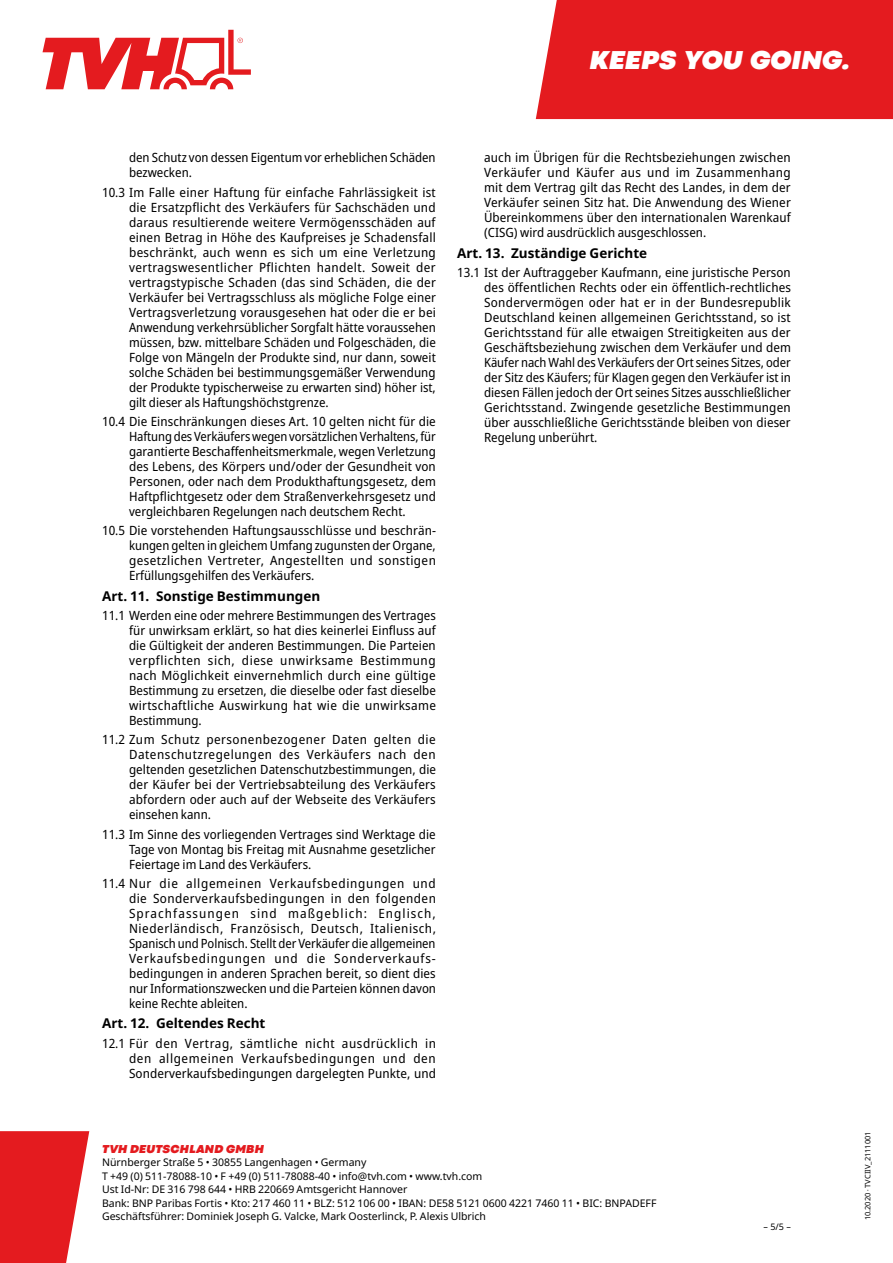
<style>
.page{position:relative;width:893px;height:1263px;background:#fff}
.page>*{position:absolute;margin:0;border:0;box-sizing:border-box;transform-origin:0 0}
.t1{font:italic 900 27px "Codec Pro";letter-spacing:.015em;color:#fff}
.t2{font:700 13.5px "Noto Sans";color:#000}
.t3{font:semi-condensed 12.75px/15px "Noto Sans";color:#000;text-align:justify}
.t4{font:italic 900 12px "Codec Pro";letter-spacing:.03em;color:#e41b1f}
.t5{font:10.5px/13.5px "Noto Sans";color:#000}
.t6{font:9px "Noto Sans";color:#000}
.t7{font:7.5px "Noto Sans";color:#000}
.s1{font-family:"Myriad Pro"}
</style>
<div class="page">
<svg style="left:0;top:1131px;width:89px;height:132px;background:#e7383b"></svg>
<div style="left:536px;top:0;width:357px;height:119px;background:#e41b1f"></div>
<svg style="left:42px;top:29px;width:209px;height:61px"></svg>
<h1 class="t1" style="left:590px;top:39px;width:262px">KEEPS YOU GOING.</h1>
<p class="t3" style="left:129px;top:151px;width:308px">den Schutz von dessen Eigentum vor erheblichen Schäden bezwecken.</p>
<p class="t3" style="left:129px;top:185px;width:309px;text-indent:-27px">10.3 Im Falle einer Haftung für einfache Fahrlässigkeit ist die Ersatzpflicht des Verkäufers für Sachschäden und daraus resultierende weitere Vermögensschäden auf einen Betrag in Höhe des Kaufpreises je Schadensfall beschränkt, auch wenn es sich um eine Verletzung vertragswesentlicher Pflichten handelt. Soweit der vertragstypische Schaden (das sind Schäden, die der Verkäufer bei Vertragsschluss als mögliche Folge einer Vertragsverletzung vorausgesehen hat oder die er bei Anwendung verkehrsüblicher Sorgfalt hätte voraussehen müssen, bzw. mittelbare Schäden und Folgeschäden, die Folge von Mängeln der Produkte sind, nur dann, soweit solche Schäden bei bestimmungsgemäßer Verwendung der Produkte typischerweise zu erwarten sind) höher ist, gilt dieser als Haftungshöchstgrenze.</p>
<p class="t3" style="left:129px;top:414px;width:308px;text-indent:-27px">10.4 Die Einschränkungen dieses Art. 10 gelten nicht für die Haftung des Verkäufers wegen vorsätzlichen Verhaltens, für garantierte Beschaffenheitsmerkmale, wegen Verletzung des Lebens, des Körpers und/oder der Gesundheit von Personen, oder nach dem Produkthaftungsgesetz, dem Haftpflichtgesetz oder dem Straßenverkehrsgesetz und vergleichbaren Regelungen nach deutschem Recht.</p>
<p class="t3" style="left:129px;top:523px;width:308px;text-indent:-27px">10.5 Die vorstehenden Haftungsausschlüsse und beschrän&shy;kungen gelten in gleichem Umfang zugunsten der Organe, gesetzlichen Vertreter, Angestellten und sonstigen Erfüllungsgehilfen des Verkäufers.</p>
<p class="t2" style="left:102px;top:586px;width:220px">Art. 11. Sonstige Bestimmungen</p>
<p class="t3" style="left:129px;top:608px;width:308px;text-indent:-27px">11.1 Werden eine oder mehrere Bestimmungen des Vertrages für unwirksam erklärt, so hat dies keinerlei Einfluss auf die Gültigkeit der anderen Bestimmungen. Die Parteien verpflichten sich, diese unwirksame Bestimmung nach Möglichkeit einvernehmlich durch eine gültige Bestimmung zu ersetzen, die dieselbe oder fast dieselbe wirtschaftliche Auswirkung hat wie die unwirksame Bestimmung.</p>
<p class="t3" style="left:129px;top:732px;width:308px;text-indent:-27px">11.2 Zum Schutz personenbezogener Daten gelten die Datenschutzregelungen des Verkäufers nach den geltenden gesetzlichen Datenschutzbestimmungen, die der Käufer bei der Vertriebsabteilung des Verkäufers abfordern oder auch auf der Webseite des Verkäufers einsehen kann.</p>
<p class="t3" style="left:129px;top:827px;width:308px;text-indent:-27px">11.3 Im Sinne des vorliegenden Vertrages sind Werktage die Tage von Montag bis Freitag mit Ausnahme gesetzlicher Feiertage im Land des Verkäufers.</p>
<p class="t3" style="left:129px;top:876px;width:309px;text-indent:-27px">11.4 Nur die allgemeinen Verkaufsbedingungen und die Sonderverkaufsbedingungen in den folgenden Sprachfassungen sind maßgeblich: Englisch, Niederländisch, Französisch, Deutsch, Italienisch, Spanisch und Polnisch. Stellt der Verkäufer die allgemeinen Verkaufsbedingungen und die Sonderverkaufs&shy;bedingungen in anderen Sprachen bereit, so dient dies nur Informationszwecken und die Parteien können davon keine Rechte ableiten.</p>
<p class="t2" style="left:102px;top:1014px;width:165px">Art. 12. Geltendes Recht</p>
<p class="t3" style="left:129px;top:1036px;width:308px;text-indent:-27px">12.1 Für den Vertrag, sämtliche nicht ausdrücklich in den allgemeinen Verkaufsbedingungen und den Sonderverkaufsbedingungen dargelegten Punkte, und</p>
<p class="t3" style="left:484px;top:151px;width:308px">auch im Übrigen für die Rechtsbeziehungen zwischen Verkäufer und Käufer aus und im Zusammenhang mit dem Vertrag gilt das Recht des Landes, in dem der Verkäufer seinen Sitz hat. Die Anwendung des Wiener Übereinkommens über den internationalen Warenkauf (CISG) wird ausdrücklich ausgeschlossen.</p>
<p class="t2" style="left:457px;top:243px;width:192px">Art. 13. Zuständige Gerichte</p>
<p class="t3" style="left:484px;top:265px;width:308px;text-indent:-27px">13.1 Ist der Auftraggeber Kaufmann, eine juristische Person des öffentlichen Rechts oder ein öffentlich-rechtliches Sondervermögen oder hat er in der Bundesrepublik Deutschland keinen allgemeinen Gerichtsstand, so ist Gerichtsstand für alle etwaigen Streitigkeiten aus der Geschäftsbeziehung zwischen dem Verkäufer und dem Käufer nach Wahl des Verkäufers der Ort seines Sitzes, oder der Sitz des Käufers; für Klagen gegen den Verkäufer ist in diesen Fällen jedoch der Ort seines Sitzes ausschließlicher Gerichtsstand. Zwingende gesetzliche Bestimmungen über ausschließliche Gerichtsstände bleiben von dieser Regelung unberührt.</p>
<p class="t4" style="left:102px;top:1140px;width:163px">TVH DEUTSCHLAND GMBH</p>
<p class="t5" style="left:102px;top:1156px;width:556px">Nürnberger Straße 5 • 30855 Langenhagen • Germany<br>T +49 (0) 511-78088-10 • F +49 (0) 511-78088-40 • info@tvh.com • www.tvh.com<br>Ust Id-Nr: DE 316 798 644 • HRB 220669 Amtsgericht Hannover<br>Bank: BNP Paribas Fortis • Kto: 217 460 11 • BLZ: 512 106 00 • IBAN: DE58 5121 0600 4221 7460 11 • BIC: BNPADEFF Geschäftsführer: Dominiek Joseph G. Valcke, Mark Oosterlinck, P. Alexis Ulbrich</p>
<p class="t6" style="left:764px;top:1220px;width:29px">– 5/5 –</p>
<p class="t7" style="left:863px;top:1220px;width:91px;rotate:-90deg">10.2020 <span class="s1">·</span> TVCIIV_2111001</p>
</div>
